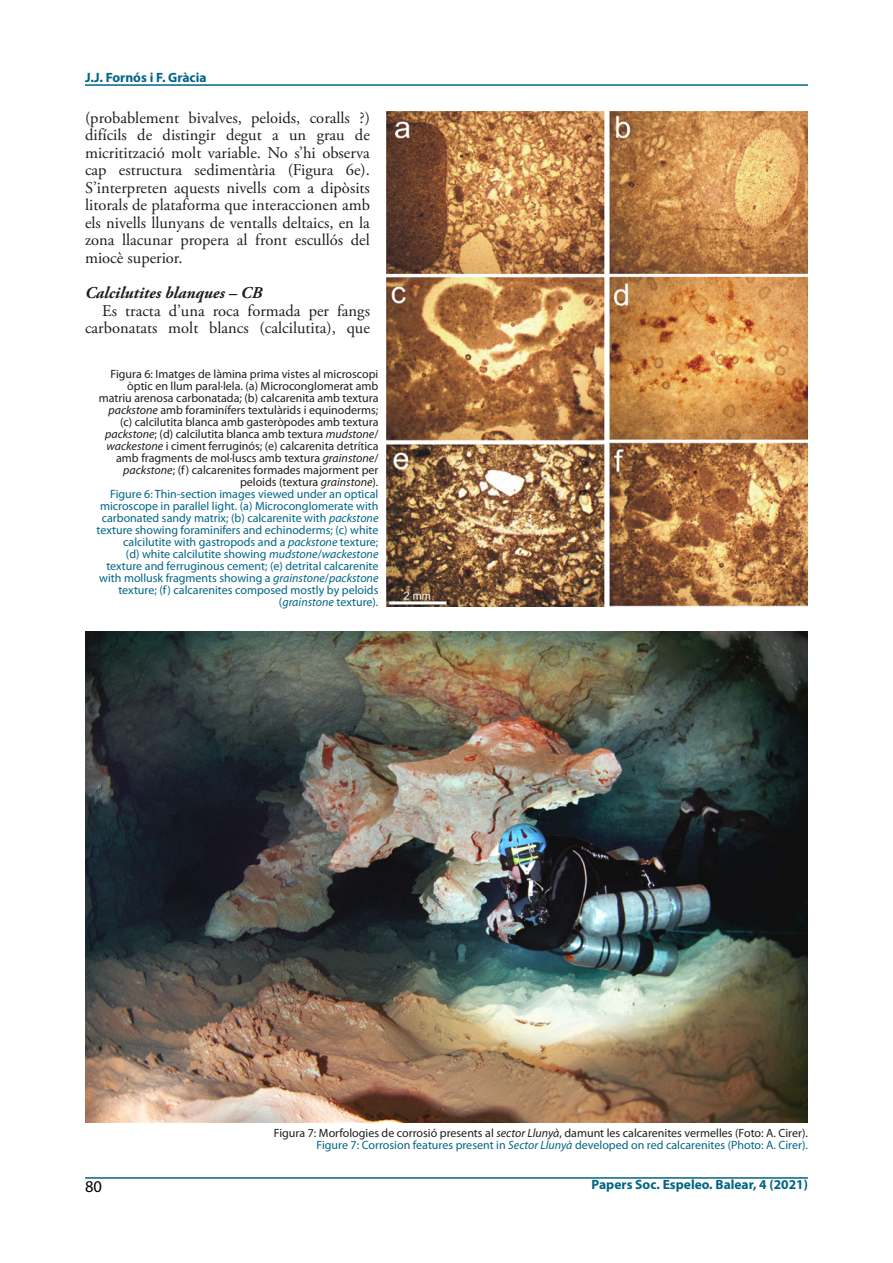
<style>
.page{position:relative;width:893px;height:1263px;background:#fff}
.page>*{position:absolute;margin:0;border:0;box-sizing:border-box;transform-origin:0 0}
.t1{font:16.5px/17.5px "Adobe Garamond Pro";color:#1d1d1b;text-align:justify}
.t2{font:italic 700 16.5px "Adobe Garamond Pro";color:#1d1d1b}
.t3{font:16.5px "Myriad Pro";color:#000}
.t4{font:700 13.5px "Myriad Pro";color:#006585}
.t5{font:12px/12px "Myriad Pro";color:#006585;text-align:right}
.t6{font:12px/12px "Myriad Pro";color:#1d1d1b;text-align:right}
.s1{color:#1d1d1b}
.s2{font-style:italic;color:#1d1d1b}
.s3{font-style:italic}
.s4{color:#006585}
.s5{font-style:italic;color:#006585}
</style>
<div class="page">
<hr style="left:85px;top:84px;width:723px;height:2px;background:#006585">
<hr style="left:85px;top:1177px;width:723px;height:2px;background:#006585">
<img style="left:85px;top:631px;width:723px;height:492px">
<img style="left:387px;top:112px;width:421px;height:495px">
<p class="t4" style="left:85px;top:68px;width:123px">J.J. Fornós i F. Gràcia</p>
<p class="t1" style="left:85px;top:109px;width:286px">(probablement bivalves, peloids, coralls ?) difícils de distingir degut a un grau de micritització molt variable. No s’hi observa cap estructura sedimentària (Figura 6e).<br>S’interpreten aquests nivells com a dipòsits litorals de plataforma que interaccionen amb els nivells llunyans de ventalls deltaics, en la zona llacunar propera al front escullós del miocè superior.</p>
<h1 class="t2" style="left:85px;top:283px;width:179px">Calcilutites blanques – CB</h1>
<h1 class="t1" style="left:85px;top:302px;width:286px;text-align:right">Es tracta d’una roca formada per fangs carbonatats molt blancs (calcilutita), que</h1>
<p class="t5" style="left:97px;top:368px;width:283px"><span class="s1">Figura 6: Imatges de làmina prima vistes al microscopi òptic en llum paral·lela. (a) Microconglomerat amb matriu arenosa carbonatada; (b) calcarenita amb textura </span><span class="s2">packstone</span> <span class="s1">amb foraminífers textulàrids i equinoderms; (c) calcilutita blanca amb gasteròpodes amb textura </span><span class="s2">packstone</span><span class="s1">; (d) calcilutita blanca amb textura</span> <span class="s2">mudstone</span><span class="s1">/ </span><span class="s2">wackestone</span> <span class="s1">i ciment ferruginós; (e) calcarenita detrítica amb fragments de mol·luscs amb textura</span> <span class="s2">grainstone</span><span class="s1">/ </span><span class="s2">packstone</span><span class="s1">; (f) calcarenites formades majorment per peloids (textura</span> <span class="s2">grainstone</span><span class="s1">).<br></span>Figure 6: Thin-section images viewed under an optical microscope in parallel light. (a) Microconglomerate with carbonated sandy matrix; (b) calcarenite with <span class="s3">packstone </span>texture showing foraminifers and echinoderms; (c) white calcilutite with gastropods and a <span class="s3">packstone</span> texture;<br>(d) white calcilutite showing <span class="s3">mudstone</span>/<span class="s3">wackestone </span>texture and ferruginous cement; (e) detrital calcarenite with mollusk fragments showing a <span class="s3">grainstone</span>/<span class="s3">packstone </span>texture; (f) calcarenites composed mostly by peloids (<span class="s3">grainstone</span> texture).</p>
<p class="t6" style="left:274px;top:1127px;width:535px">Figura 7: Morfologies de corrosió presents al <span class="s3">sector Llunyà</span>, damunt les calcarenites vermelles (Foto: A. Cirer).<br><span class="s4">Figure 7: Corrosion features present in</span> <span class="s5">Sector Llunyà</span> <span class="s4">developed on red calcarenites (Photo: A. Cirer).</span></p>
<h1 class="t3" style="left:85px;top:1176px;width:18px">80</h1>
<p class="t4" style="left:592px;top:1176px;width:218px">Papers Soc. Espeleo. Balear, 4 (2021)</p>
</div>
